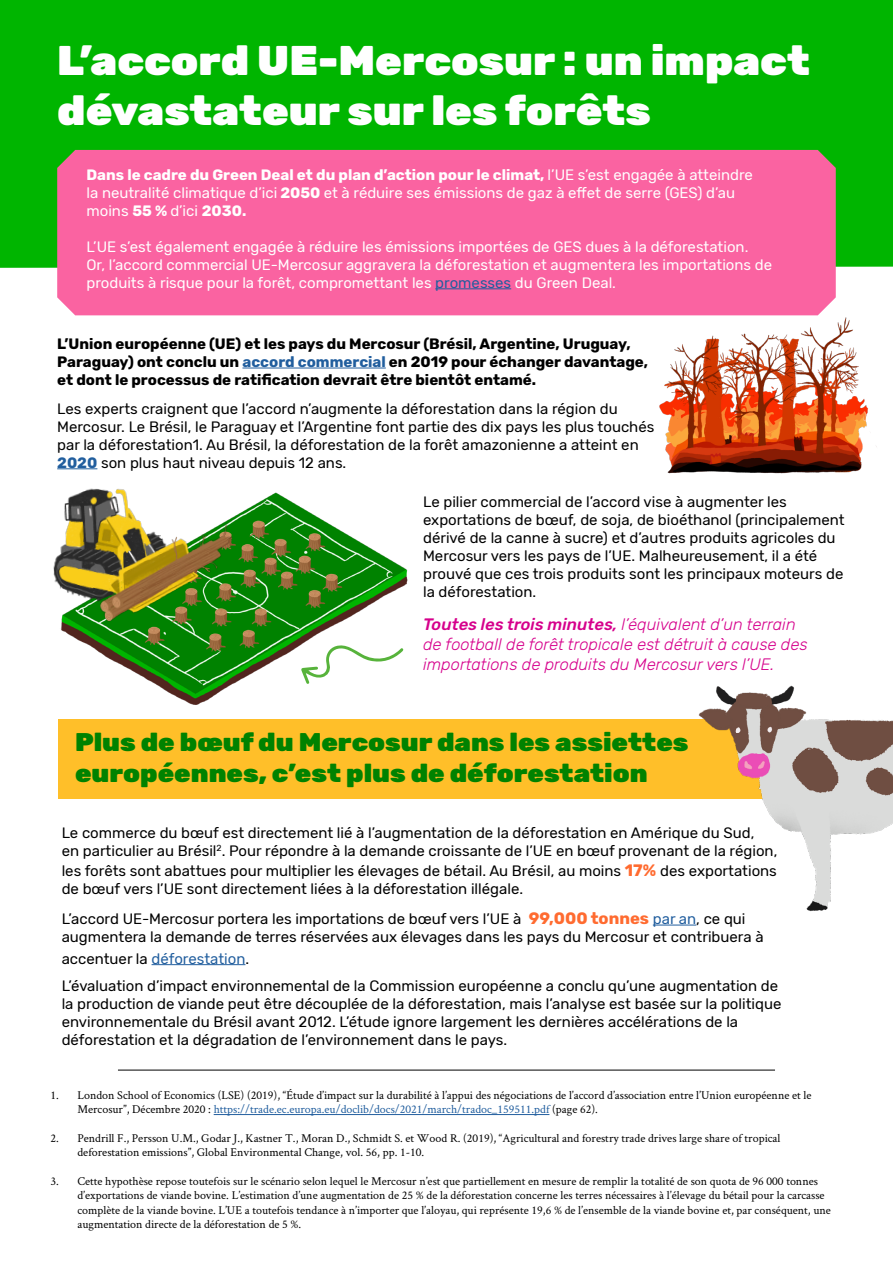
<style>
.page{position:relative;width:893px;height:1263px;background:#fff}
.page>*{position:absolute;margin:0;border:0;box-sizing:border-box;transform-origin:0 0}
.t1{font:900 41.4px/49.7px "Rubik";color:#fff;scale:1.04 1}
.t2{font:900 25.5px/31.5px "Rubik";color:#008200;scale:1.04 1}
.t3{font:italic 300 16.5px/19.8px "Rubik";color:#d6008c}
.t4{font:15px/18px "Rubik";color:#000}
.t5{font:15px/18px "Rubik";color:#fff}
.t6{font:700 15px/18px "Rubik";color:#000}
.t7{font:12px/14.4px "Crimson Text";color:#000}
.s1{font-weight:700}
.s2{color:#215e9e}
.s3{font-weight:700;color:#215e9e}
.s4{font-weight:500}
.s5{font-weight:700;font-size:16.5px;color:#ff6b30}
</style>
<div class="page">
<div style="left:0;top:0;width:893px;height:268px;background:#00b500"></div>
<div style="left:57px;top:150px;width:779px;height:165px;background:#fa63a1"></div>
<hr style="left:435px;top:288px;width:76px;height:1px;background:#215e9e">
<hr style="left:242px;top:368px;width:144px;height:1px;background:#215e9e">
<img style="left:89px;top:492px;width:336px;height:213px">
<hr style="left:118px;top:1070px;width:657px;height:1px;background:#000">
<hr style="left:214px;top:1114px;width:335px;height:1px;background:#215e9e">
<svg style="left:301px;top:645px;width:103px;height:39px"></svg>
<div style="left:58px;top:719px;width:709px;height:79px;background:#ffbf29"></div>
<hr style="left:653px;top:925px;width:43px;height:1px;background:#215e9e">
<hr style="left:152px;top:964px;width:93px;height:1px;background:#215e9e">
<img style="left:693px;top:685px;width:200px;height:227px">
<img style="left:53px;top:468px;width:185px;height:177px">
<img style="left:654px;top:314px;width:223px;height:160px">
<h1 class="t1" style="left:57px;top:37px;width:725px">L’accord UE-Mercosur : un impact dévastateur sur les forêts</h1>
<p class="t5" style="left:86px;top:166px;width:668px"><span class="s1">Dans le cadre du Green Deal et du plan d’action pour le climat,</span> l’UE s’est engagée à atteindre la neutralité climatique d’ici <span class="s1">2050</span> et à réduire ses émissions de gaz à effet de serre (GES) d’au moins <span class="s1">55 %</span> d’ici <span class="s1">2030.</span></p>
<p class="t5" style="left:86px;top:238px;width:687px">L’UE s’est également engagée à réduire les émissions importées de GES dues à la déforestation.<br>Or, l’accord commercial UE-Mercosur aggravera la déforestation et augmentera les importations de produits à risque pour la forêt, compromettant les <span class="s2">promesses</span> du Green Deal.</p>
<p class="t6" style="left:57px;top:335px;width:592px">L’Union européenne (UE) et les pays du Mercosur (Brésil, Argentine, Uruguay,<br>Paraguay) ont conclu un <span class="s2">accord commercial</span> en 2019 pour échanger davantage, et dont le processus de ratification devrait être bientôt entamé.</p>
<p class="t4" style="left:57px;top:400px;width:599px">Les experts craignent que l’accord n’augmente la déforestation dans la région du Mercosur. Le Brésil, le Paraguay et l’Argentine font partie des dix pays les plus touchés par la déforestation1. Au Brésil, la déforestation de la forêt amazonienne a atteint en <span class="s3">2020</span> son plus haut niveau depuis 12 ans.</p>
<p class="t4" style="left:423px;top:493px;width:423px">Le pilier commercial de l’accord vise à augmenter les exportations de bœuf, de soja, de bioéthanol (principalement dérivé de la canne à sucre) et d’autres produits agricoles du Mercosur vers les pays de l’UE. Malheureusement, il a été prouvé que ces trois produits sont les principaux moteurs de la déforestation.</p>
<p class="t3" style="left:423px;top:615px;width:386px"><span class="s4">Toutes les trois minutes,</span> l’équivalent d’un terrain de football de forêt tropicale est détruit à cause des importations de produits du Mercosur vers l’UE.</p>
<h2 class="t2" style="left:75px;top:727px;width:591px">Plus de bœuf du Mercosur dans les assiettes européennes, c’est plus de déforestation</h2>
<p class="t4" style="left:62px;top:824px;width:717px">Le commerce du bœuf est directement lié à l’augmentation de la déforestation en Amérique du Sud,<br>en particulier au Brésil<sup>2</sup>. Pour répondre à la demande croissante de l’UE en bœuf provenant de la région,</p>
<p class="t4" style="left:62px;top:862px;width:717px">les forêts sont abattues pour multiplier les élevages de bétail. Au Brésil, au moins <span class="s5">17%</span> des exportations de bœuf vers l’UE sont directement liées à la déforestation illégale.</p>
<p class="t4" style="left:62px;top:910px;width:703px">L’accord UE-Mercosur portera les importations de bœuf vers l’UE à <span class="s5">99,000 tonnes</span> <span class="s2">par an</span>, ce qui augmentera la demande de terres réservées aux élevages dans les pays du Mercosur et contribuera à</p>
<p class="t4" style="left:62px;top:945px;width:718px;line-height:27px">accentuer la <span class="s2">déforestation</span>.<br>L’évaluation d’impact environnemental de la Commission européenne a conclu qu’une augmentation de</p>
<p class="t4" style="left:62px;top:995px;width:721px">la production de viande peut être découplée de la déforestation, mais l’analyse est basée sur la politique environnementale du Brésil avant 2012. L’étude ignore largement les dernières accélérations de la déforestation et la dégradation de l’environnement dans le pays.</p>
<p class="t7" style="left:77px;top:1087px;width:735px;text-indent:-27px">1. London School of Economics (LSE) (2019), “Étude d’impact sur la durabilité à l’appui des négociations de l’accord d’association entre l’Union européenne et le<br>Mercosur”, Décembre 2020 : <span class="s2">https://trade.ec.europa.eu/doclib/docs/2021/march/tradoc_159511.pdf</span> (page 62).</p>
<p class="t7" style="left:77px;top:1130px;width:705px;text-indent:-27px">2. Pendrill F., Persson U.M., Godar J., Kastner T., Moran D., Schmidt S. et Wood R. (2019), “Agricultural and forestry trade drives large share of tropical deforestation emissions”, Global Environmental Change, vol. 56, pp. 1-10.</p>
<p class="t7" style="left:77px;top:1173px;width:755px;text-indent:-27px">3. Cette hypothèse repose toutefois sur le scénario selon lequel le Mercosur n’est que partiellement en mesure de remplir la totalité de son quota de 96 000 tonnes d’exportations de viande bovine. L’estimation d’une augmentation de 25 % de la déforestation concerne les terres nécessaires à l’élevage du bétail pour la carcasse complète de la viande bovine. L’UE a toutefois tendance à n’importer que l’aloyau, qui représente 19,6 % de l’ensemble de la viande bovine et, par conséquent, une augmentation directe de la déforestation de 5 %.</p>
</div>
